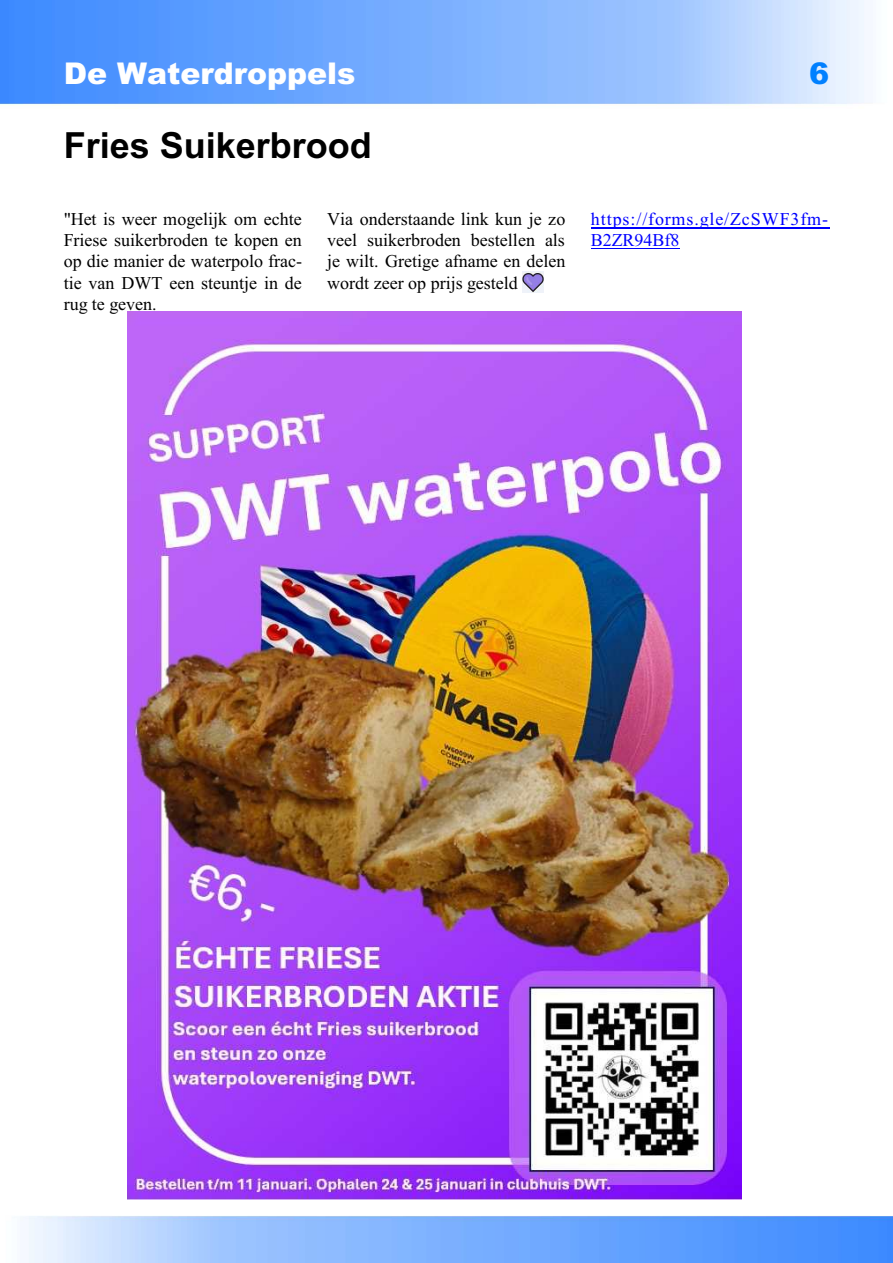
<style>
.page{position:relative;width:893px;height:1263px;background:#fff}
.page>*{position:absolute;margin:0;border:0;box-sizing:border-box;transform-origin:0 0}
.t1{font:700 36px "Arial";color:#000}
.t2{font:900 30px "Arial";color:#fff}
.t3{font:900 30px "Arial";color:#0080ff}
.t4{font:18px/21.3px "Times New Roman";color:#000;text-align:justify}
.t5{font:18px/21.3px "Times New Roman";letter-spacing:.045em;color:#00f}
</style>
<div class="page">
<img style="left:0;top:0;width:893px;height:1263px">
<img style="left:522px;top:271px;width:22px;height:22px">
<hr style="left:591px;top:228px;width:238px;height:1px;background:#00f">
<hr style="left:591px;top:248px;width:89px;height:1px;background:#00f">
<img style="left:128px;top:312px;width:613px;height:887px">
<h2 class="t2" style="left:64px;top:63px;width:293px">De Waterdroppels</h2>
<h2 class="t3" style="left:809px;top:63px;width:21px">6</h2>
<h1 class="t1" style="left:64px;top:132px;width:310px">Fries Suikerbrood</h1>
<p class="t4" style="left:64px;top:210px;width:240px">"Het is weer mogelijk om echte Friese suikerbroden te kopen en op die manier de waterpolo frac&shy;tie van DWT een steuntje in de rug te geven.</p>
<p class="t4" style="left:327px;top:210px;width:240px">Via onderstaande link kun je zo veel suikerbroden bestellen als je wilt. Gretige afname en delen wordt zeer op prijs gesteld</p>
<p class="t5" style="left:591px;top:210px;width:239px">https://forms.gle/ZcSWF3fm-<br>B2ZR94Bf8</p>
</div>
